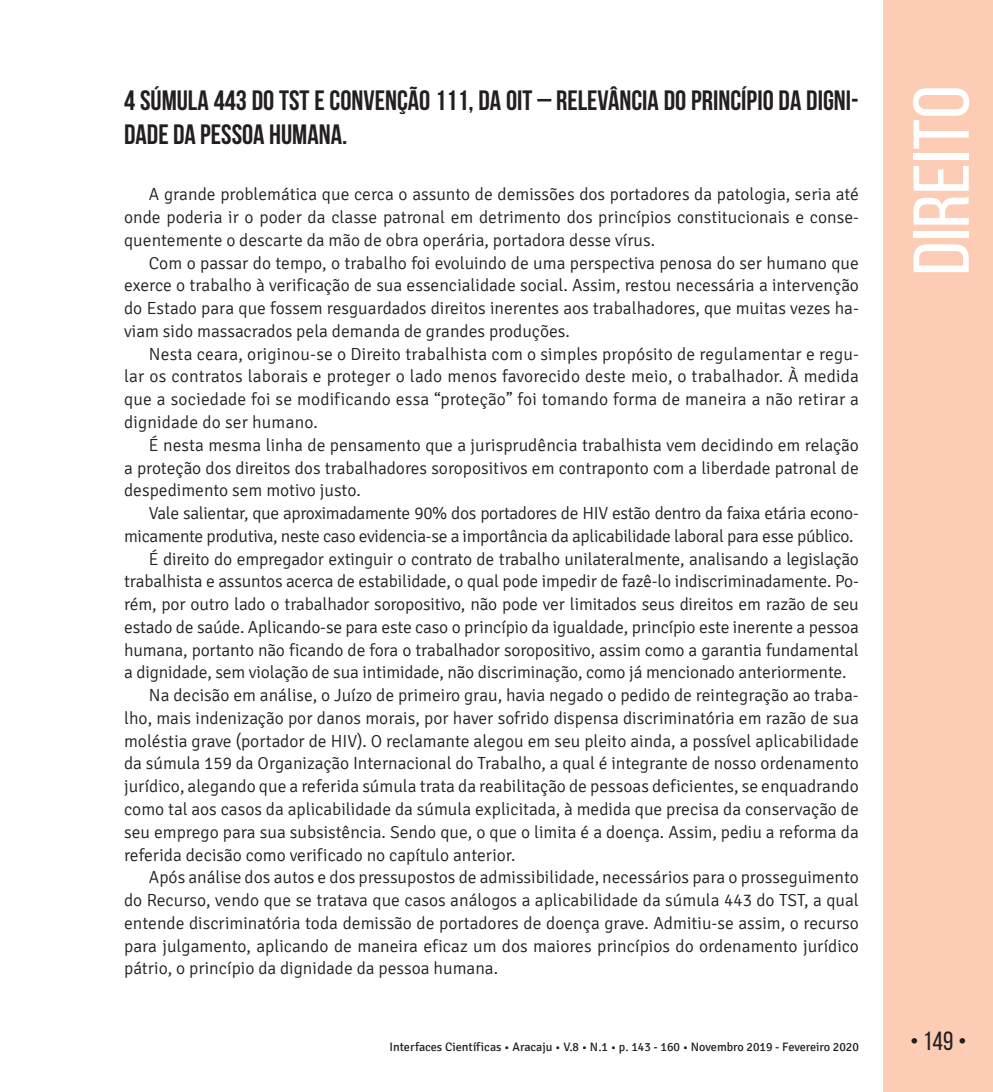
<style>
.page{position:relative;width:993px;height:1092px;background:#fff}
.page>*{position:absolute;margin:0;border:0;box-sizing:border-box;transform-origin:0 0}
.t1{font:78.75px "Bebas Neue";color:#fff;scale:1.09 1}
.t2{font:700 28px/33.6px "Bebas Neue";color:#231f20}
.t3{font:26.25px "Bebas Neue";color:#231f20}
.t4{font:300 17.5px/22.8px "Signika";color:#231f20;text-align:justify}
.t5{font:300 17.5px "Signika";letter-spacing:-.02em;color:#231f20}
.t6{font:12.25px "Signika";color:#231f20}
</style>
<div class="page">
<div style="left:883px;top:0;width:109px;height:1091px;background:#fcccb5"></div>
<h2 class="t2" style="left:124px;top:83px;width:736px">4 SÚMULA 443 DO TST E CONVENÇÃO 111, DA OIT – RELEVÂNCIA DO PRINCÍPIO DA DIGNI-<br>DADE DA PESSOA HUMANA.</h2>
<p class="t4" style="left:124px;top:183px;width:736px;text-indent:25px">A grande problemática que cerca o assunto de demissões dos portadores da patologia, seria até onde poderia ir o poder da classe patronal em detrimento dos princípios constitucionais e conse&shy;quentemente o descarte da mão de obra operária, portadora desse vírus.</p>
<p class="t4" style="left:124px;top:252px;width:736px;text-indent:25px">Com o passar do tempo, o trabalho foi evoluindo de uma perspectiva penosa do ser humano que exerce o trabalho à verificação de sua essencialidade social. Assim, restou necessária a intervenção do Estado para que fossem resguardados direitos inerentes aos trabalhadores, que muitas vezes ha&shy;viam sido massacrados pela demanda de grandes produções.</p>
<p class="t4" style="left:124px;top:343px;width:736px;text-indent:25px">Nesta ceara, originou-se o Direito trabalhista com o simples propósito de regulamentar e regu&shy;lar os contratos laborais e proteger o lado menos favorecido deste meio, o trabalhador. À medida que a sociedade foi se modificando essa “proteção” foi tomando forma de maneira a não retirar a dignidade do ser humano.</p>
<p class="t4" style="left:124px;top:434px;width:736px;text-indent:25px">É nesta mesma linha de pensamento que a jurisprudência trabalhista vem decidindo em relação a proteção dos direitos dos trabalhadores soropositivos em contraponto com a liberdade patronal de despedimento sem motivo justo.</p>
<p class="t5" style="left:149px;top:503px;width:711px">Vale salientar, que aproximadamente 90% dos portadores de HIV estão dentro da faixa etária econo-</p>
<p class="t5" style="left:124px;top:526px;width:730px">micamente produtiva, neste caso evidencia-se a importância da aplicabilidade laboral para esse público.</p>
<p class="t4" style="left:149px;top:547px;width:711px">É direito do empregador extinguir o contrato de trabalho unilateralmente, analisando a legislação</p>
<p class="t4" style="left:124px;top:570px;width:736px">trabalhista e assuntos acerca de estabilidade, o qual pode impedir de fazê-lo indiscriminadamente. Po-</p>
<p class="t4" style="left:124px;top:593px;width:736px">rém, por outro lado o trabalhador soropositivo, não pode ver limitados seus direitos em razão de seu</p>
<p class="t4" style="left:124px;top:616px;width:736px">estado de saúde. Aplicando-se para este caso o princípio da igualdade, princípio este inerente a pessoa</p>
<p class="t4" style="left:124px;top:638px;width:736px">humana, portanto não ficando de fora o trabalhador soropositivo, assim como a garantia fundamental</p>
<p class="t4" style="left:124px;top:661px;width:723px">a dignidade, sem violação de sua intimidade, não discriminação, como já mencionado anteriormente.</p>
<p class="t4" style="left:149px;top:684px;width:711px">Na decisão em análise, o Juízo de primeiro grau, havia negado o pedido de reintegração ao traba-</p>
<p class="t4" style="left:124px;top:707px;width:736px">lho, mais indenização por danos morais, por haver sofrido dispensa discriminatória em razão de sua</p>
<p class="t4" style="left:124px;top:729px;width:736px">moléstia grave (portador de HIV). O reclamante alegou em seu pleito ainda, a possível aplicabilidade</p>
<p class="t4" style="left:124px;top:752px;width:736px">da súmula 159 da Organização Internacional do Trabalho, a qual é integrante de nosso ordenamento</p>
<p class="t4" style="left:124px;top:775px;width:736px">jurídico, alegando que a referida súmula trata da reabilitação de pessoas deficientes, se enquadrando</p>
<p class="t4" style="left:124px;top:798px;width:736px">como tal aos casos da aplicabilidade da súmula explicitada, à medida que precisa da conservação de</p>
<p class="t4" style="left:124px;top:820px;width:736px">seu emprego para sua subsistência. Sendo que, o que o limita é a doença. Assim, pediu a reforma da</p>
<p class="t4" style="left:124px;top:843px;width:392px">referida decisão como verificado no capítulo anterior.</p>
<p class="t4" style="left:149px;top:866px;width:711px">Após análise dos autos e dos pressupostos de admissibilidade, necessários para o prosseguimento</p>
<p class="t4" style="left:124px;top:889px;width:736px">do Recurso, vendo que se tratava que casos análogos a aplicabilidade da súmula 443 do TST, a qual</p>
<p class="t4" style="left:124px;top:911px;width:736px">entende discriminatória toda demissão de portadores de doença grave. Admitiu-se assim, o recurso</p>
<p class="t4" style="left:124px;top:934px;width:736px">para julgamento, aplicando de maneira eficaz um dos maiores princípios do ordenamento jurídico</p>
<p class="t4" style="left:124px;top:957px;width:375px">pátrio, o princípio da dignidade da pessoa humana.</p>
<h1 class="t1" style="left:898px;top:275px;width:176px;rotate:-90deg">Direito</h1>
<p class="t6" style="left:389px;top:1040px;width:471px">Interfaces Científicas • Aracaju • V.8 • N.1 • p. 143 - 160 • Novembro 2019 - Fevereiro 2020</p>
<h3 class="t3" style="left:909px;top:1026px;width:58px">• 149 •</h3>
</div>
